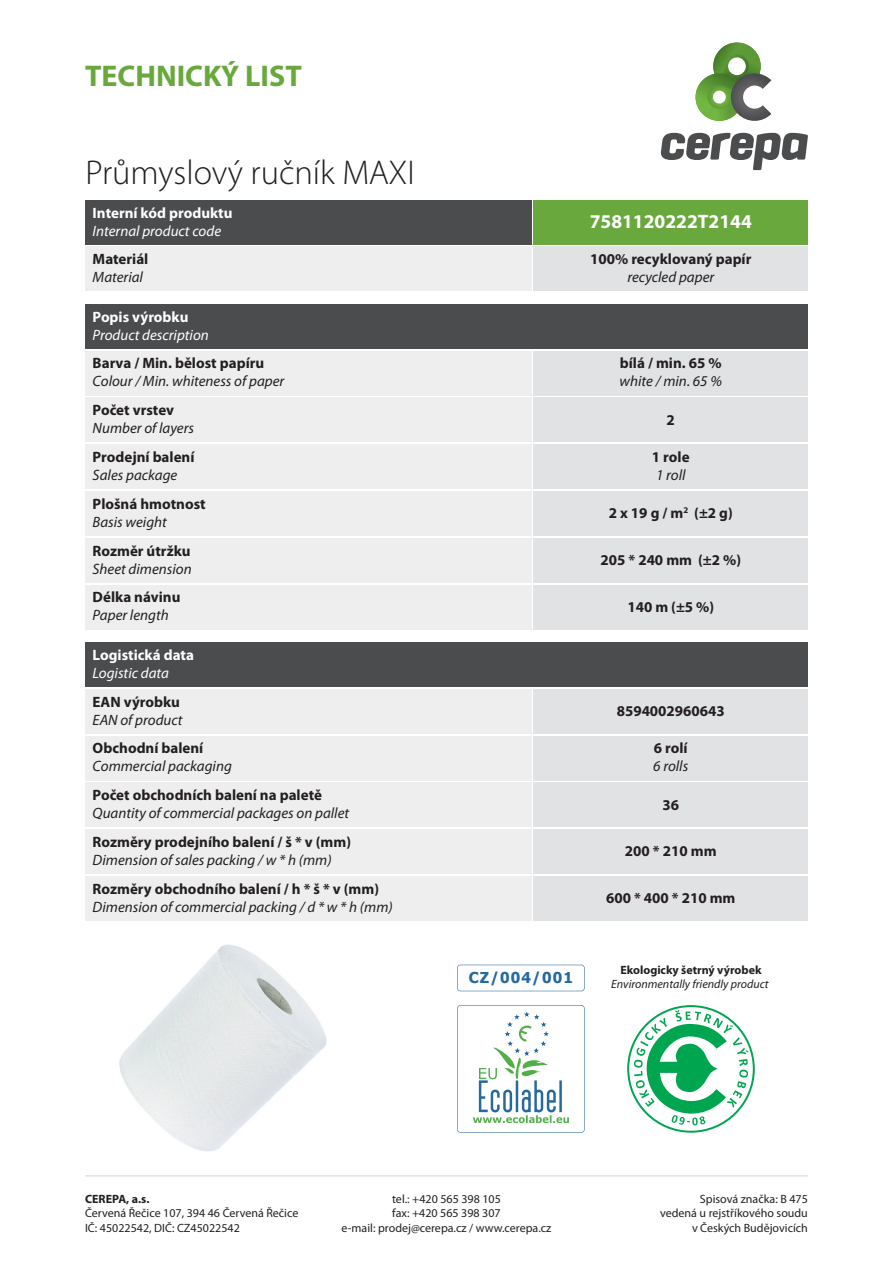
<style>
.page{position:relative;width:893px;height:1263px;background:#fff}
.page>*{position:absolute;margin:0;border:0;box-sizing:border-box;transform-origin:0 0}
.t1{font:300 34.5px "Myriad Pro";color:#231f20}
.t2{font:700 30px "Myriad Pro";color:#68a83c}
.t3{font:700 19.5px "Myriad Pro";color:#fff}
.t4{font:700 15px "Myriad Pro";color:#231f20}
.t5{font:italic 15px "Myriad Pro";color:#231f20}
.t6{font:italic 15px "Myriad Pro";color:#fff}
.t7{font:700 15px "Myriad Pro";color:#fff}
.t8{font:700 15px "Tahoma";letter-spacing:.075em;color:#26699e}
.t9{font:12px/14.4px "Myriad Pro";color:#231f20}
.t10{font:700 12px "Myriad Pro";color:#231f20}
.t11{font:italic 12px "Myriad Pro";color:#231f20}
</style>
<div class="page">
<div style="left:85px;top:642px;width:723px;height:45px;background:#4b4c4d"></div>
<div style="left:534px;top:200px;width:274px;height:44px;background:#68a83c"></div>
<div style="left:85px;top:200px;width:446px;height:44px;background:#4b4c4d"></div>
<div style="left:85px;top:304px;width:723px;height:45px;background:#4b4c4d"></div>
<div style="left:534px;top:247px;width:274px;height:44px;background:#e1e2e4"></div>
<div style="left:85px;top:247px;width:446px;height:44px;background:#eeeeef"></div>
<div style="left:534px;top:351px;width:274px;height:44px;background:#e1e2e4"></div>
<div style="left:85px;top:351px;width:446px;height:44px;background:#eeeeef"></div>
<div style="left:534px;top:398px;width:274px;height:44px;background:#e1e2e4"></div>
<div style="left:85px;top:398px;width:446px;height:44px;background:#eeeeef"></div>
<div style="left:534px;top:444px;width:274px;height:45px;background:#e1e2e4"></div>
<div style="left:85px;top:444px;width:446px;height:45px;background:#eeeeef"></div>
<div style="left:534px;top:491px;width:274px;height:45px;background:#e1e2e4"></div>
<div style="left:85px;top:491px;width:446px;height:45px;background:#eeeeef"></div>
<div style="left:534px;top:538px;width:274px;height:45px;background:#e1e2e4"></div>
<div style="left:85px;top:538px;width:446px;height:45px;background:#eeeeef"></div>
<div style="left:534px;top:585px;width:274px;height:44px;background:#e1e2e4"></div>
<div style="left:85px;top:585px;width:446px;height:44px;background:#eeeeef"></div>
<div style="left:534px;top:689px;width:274px;height:44px;background:#e1e2e4"></div>
<div style="left:85px;top:689px;width:446px;height:44px;background:#eeeeef"></div>
<div style="left:534px;top:736px;width:274px;height:44px;background:#e1e2e4"></div>
<div style="left:85px;top:736px;width:446px;height:44px;background:#eeeeef"></div>
<div style="left:534px;top:782px;width:274px;height:45px;background:#e1e2e4"></div>
<div style="left:85px;top:782px;width:446px;height:45px;background:#eeeeef"></div>
<div style="left:534px;top:829px;width:274px;height:45px;background:#e1e2e4"></div>
<div style="left:85px;top:829px;width:446px;height:45px;background:#eeeeef"></div>
<div style="left:534px;top:876px;width:274px;height:45px;background:#e1e2e4"></div>
<div style="left:85px;top:876px;width:446px;height:45px;background:#eeeeef"></div>
<hr style="left:85px;top:1175px;width:723px;height:1px;background:#e1e2e4">
<svg style="left:457px;top:1005px;width:128px;height:128px"></svg>
<svg style="left:457px;top:965px;width:128px;height:26px"></svg>
<svg style="left:627px;top:1005px;width:128px;height:128px"></svg>
<img style="left:119px;top:944px;width:208px;height:208px">
<svg style="left:695px;top:43px;width:76px;height:78px"></svg>
<svg style="left:661px;top:133px;width:147px;height:37px"></svg>
<h2 class="t2" style="left:85px;top:57px;width:218px">TECHNICKÝ LIST</h2>
<h1 class="t1" style="left:85px;top:153px;width:331px">Průmyslový ručník MAXI</h1>
<p class="t7" style="left:93px;top:203px;width:141px">Interní kód produktu</p>
<p class="t6" style="left:93px;top:221px;width:130px">Internal product code</p>
<p class="t4" style="left:93px;top:249px;width:57px">Materiál</p>
<p class="t5" style="left:93px;top:268px;width:52px">Material</p>
<p class="t7" style="left:93px;top:307px;width:97px">Popis výrobku</p>
<p class="t6" style="left:93px;top:325px;width:118px">Product description</p>
<p class="t4" style="left:93px;top:354px;width:173px">Barva / Min. bělost papíru</p>
<p class="t5" style="left:93px;top:372px;width:193px">Colour / Min. whiteness of paper</p>
<p class="t4" style="left:93px;top:400px;width:83px">Počet vrstev</p>
<p class="t5" style="left:93px;top:419px;width:103px">Number of layers</p>
<p class="t4" style="left:93px;top:447px;width:103px">Prodejní balení</p>
<p class="t5" style="left:93px;top:466px;width:86px">Sales package</p>
<p class="t4" style="left:93px;top:494px;width:115px">Plošná hmotnost</p>
<p class="t5" style="left:93px;top:512px;width:76px">Basis weight</p>
<p class="t4" style="left:93px;top:541px;width:99px">Rozměr útržku</p>
<p class="t5" style="left:93px;top:559px;width:101px">Sheet dimension</p>
<p class="t4" style="left:93px;top:587px;width:89px">Délka návinu</p>
<p class="t5" style="left:93px;top:606px;width:78px">Paper length</p>
<p class="t7" style="left:93px;top:645px;width:103px">Logistická data</p>
<p class="t6" style="left:93px;top:663px;width:78px">Logistic data</p>
<p class="t4" style="left:93px;top:692px;width:89px">EAN výrobku</p>
<p class="t5" style="left:93px;top:710px;width:91px">EAN of product</p>
<p class="t4" style="left:93px;top:738px;width:112px">Obchodní balení</p>
<p class="t5" style="left:93px;top:757px;width:141px">Commercial packaging</p>
<p class="t4" style="left:93px;top:785px;width:231px">Počet obchodních balení na paletě</p>
<p class="t5" style="left:93px;top:804px;width:258px">Quantity of commercial packages on pallet</p>
<p class="t4" style="left:93px;top:832px;width:260px">Rozměry prodejního balení / š * v (mm)</p>
<p class="t5" style="left:93px;top:850px;width:240px">Dimension of sales packing / w * h (mm)</p>
<p class="t4" style="left:93px;top:879px;width:288px">Rozměry obchodního balení / h * š * v (mm)</p>
<p class="t5" style="left:93px;top:897px;width:302px">Dimension of commercial packing / d * w * h (mm)</p>
<h3 class="t3" style="left:590px;top:209px;width:164px">7581120222T2144</h3>
<p class="t4" style="left:590px;top:249px;width:163px">100% recyklovaný papír</p>
<p class="t5" style="left:627px;top:268px;width:88px">recycled paper</p>
<p class="t4" style="left:620px;top:354px;width:103px">bílá / min. 65 %</p>
<p class="t5" style="left:620px;top:372px;width:104px">white / min. 65 %</p>
<p class="t4" style="left:667px;top:410px;width:10px">2</p>
<p class="t4" style="left:652px;top:447px;width:39px">1 role</p>
<p class="t5" style="left:656px;top:466px;width:31px">1 roll</p>
<p class="t4" style="left:609px;top:503px;width:125px">2 x 19 g / m<sup>2</sup> (±2 g)</p>
<p class="t4" style="left:600px;top:550px;width:142px">205 * 240 mm (±2 %)</p>
<p class="t4" style="left:627px;top:597px;width:88px">140 m (±5 %)</p>
<p class="t4" style="left:617px;top:701px;width:110px">8594002960643</p>
<p class="t4" style="left:654px;top:738px;width:35px">6 rolí</p>
<p class="t5" style="left:653px;top:757px;width:37px">6 rolls</p>
<p class="t4" style="left:662px;top:795px;width:18px">36</p>
<p class="t4" style="left:625px;top:842px;width:93px">200 * 210 mm</p>
<p class="t4" style="left:606px;top:888px;width:131px">600 * 400 * 210 mm</p>
<p class="t10" style="left:620px;top:962px;width:143px">Ekologicky šetrný výrobek</p>
<p class="t8" style="left:469px;top:967px;width:106px">CZ/004/001</p>
<p class="t11" style="left:611px;top:977px;width:159px">Environmentally friendly product</p>
<p class="t10" style="left:85px;top:1191px;width:66px">CEREPA, a.s.</p>
<p class="t9" style="left:85px;top:1206px;width:215px">Červená Řečice 107, 394 46 Červená Řečice<br>IČ: 45022542, DIČ: CZ45022542</p>
<p class="t9" style="left:342px;top:1191px;width:211px;text-align:center">tel.: +420 565 398 105<br>fax: +420 565 398 307<br>e-mail: prodej@cerepa.cz / www.cerepa.cz</p>
<p class="t9" style="left:660px;top:1191px;width:149px;text-align:right">Spisová značka: B 475 vedená u rejstříkového soudu v Českých Budějovicích</p>
</div>
